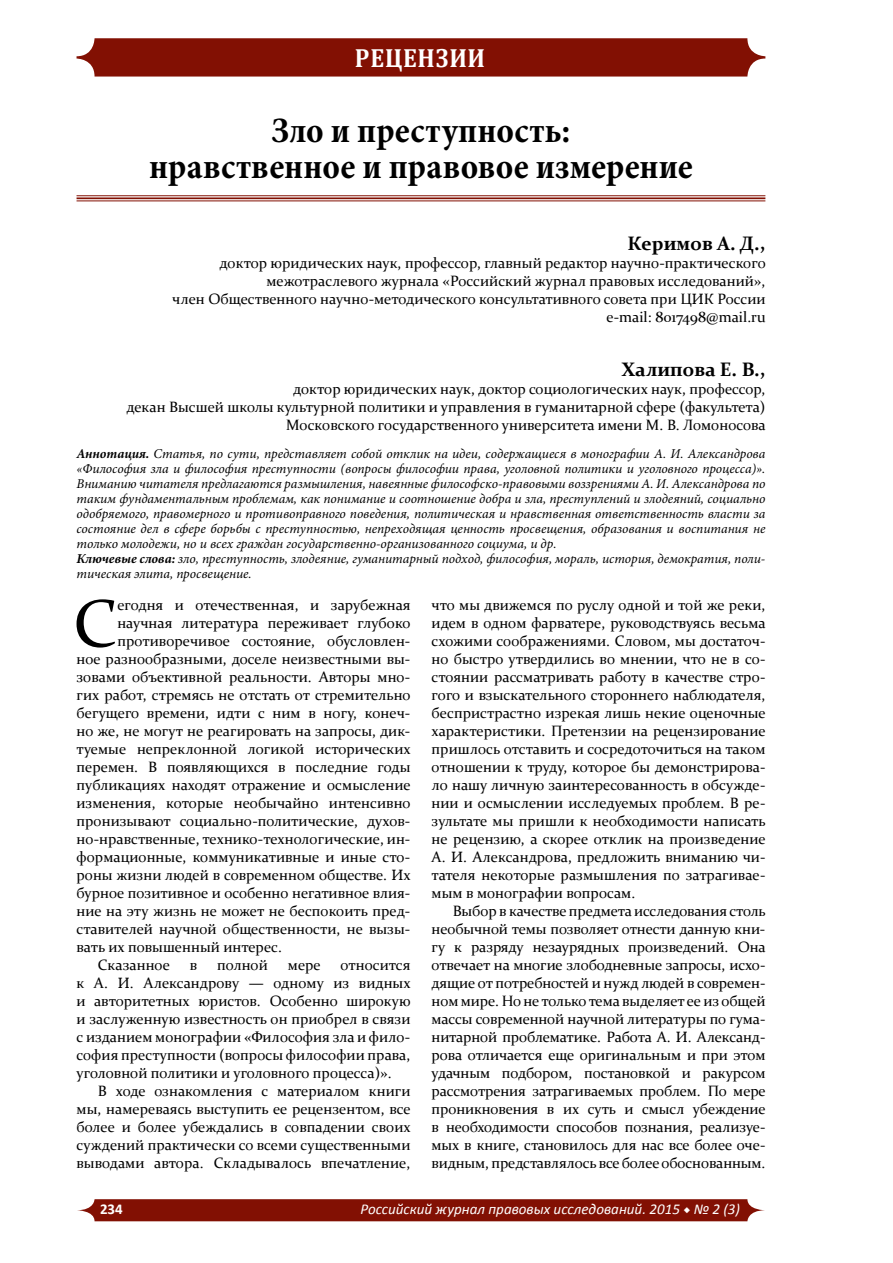
<style>
.page{position:relative;width:893px;height:1263px;background:#fff}
.page>*{position:absolute;margin:0;border:0;box-sizing:border-box;transform-origin:0 0}
.t1{font:67.65px "Constantia";color:#000}
.t2{font:700 condensed 36px/36px "Minion Pro";letter-spacing:.005em;color:#000;text-align:center}
.t3{font:700 26.4px "Cambria";letter-spacing:.03em;color:#fff;scale:.91 1}
.t4{font:700 19.5px "Constantia";color:#000}
.t5{font:15px/18px "Constantia";color:#000;text-align:justify}
.t6{font:italic 15px "Calibri";color:#fff}
.t7{font:700 15px "Calibri";color:#fff}
.t8{font:italic 13.5px/15px "Minion Pro";color:#000}
.s1{font-weight:700}
.s2{font-family:"Minion Pro"}
</style>
<div class="page">
<div style="left:77px;top:38px;width:688px;height:39px;background:#821003;border-radius:18px"></div>
<svg style="left:77px;top:1199px;width:688px;height:22px;background:#881b0f"></svg>
<hr style="left:77px;top:195px;width:688px;height:1px;background:#821003">
<hr style="left:77px;top:197px;width:688px;height:2px;background:#821003">
<hr style="left:77px;top:200px;width:688px;height:1px;background:#821003">
<h3 class="t3" style="left:355px;top:39px;width:145px">РЕЦЕНЗИИ</h3>
<h2 class="t2" style="left:149px;top:113px;width:545px">Зло и преступность:<br>нравственное и правовое измерение</h2>
<h3 class="t4" style="left:628px;top:230px;width:139px">Керимов А. Д.,</h3>
<p class="t5" style="left:172px;top:254px;width:595px;text-align:right">доктор юридических наук, профессор, главный редактор научно-практического межотраслевого журнала «Российский журнал правовых исследований»,<br>член Общественного научно-методического консультативного совета при ЦИК России e-mail: 8017498@mail.ru</p>
<h3 class="t4" style="left:622px;top:356px;width:145px">Халипова Е. В.,</h3>
<p class="t5" style="left:126px;top:380px;width:641px;text-align:right">доктор юридических наук, доктор социологических наук, профессор,<br>декан Высшей школы культурной политики и управления в гуманитарной сфере (факультета)<br>Московского государственного университета имени М. В. Ломоносова</p>
<p class="t8" style="left:77px;top:446px;width:690px"><span class="s1">Аннотация.</span> Статья, по сути, представляет собой отклик на идеи, содержащиеся в монографии А. И. Александрова «Философия зла и философия преступности (вопросы философии права, уголовной политики и уголовного процесса)».<br>Вниманию читателя предлагаются размышления, навеянные философско-правовыми воззрениями А. И. Александрова по таким фундаментальным проблемам, как понимание и соотношение добра и зла, преступлений и злодеяний, социально одобряемого, правомерного и противоправного поведения, политическая и нравственная ответственность власти за состояние дел в сфере борьбы с преступностью, непреходящая ценность просвещения, образования и воспитания не только молодежи, но и всех граждан государственно-организованного социума, и др.<br><span class="s1">Ключевые слова:</span> зло, преступность, злодеяние, гуманитарный подход, философия, мораль, история, демократия, поли&shy;тическая элита, просвещение.</p>
<h1 class="t1" style="left:73px;top:577px;width:46px">С</h1>
<p class="t5" style="left:117px;top:596px;width:295px">егодня и отечественная, и зарубежная</p>
<p class="t5" style="left:432px;top:596px;width:336px">что мы движемся по руслу одной и той же реки, идем в одном фарватере, руководствуясь весьма схожими соображениями. Словом, мы достаточ&shy;но быстро утвердились во мнении, что не в со&shy;стоянии рассматривать работу в качестве стро&shy;гого и взыскательного стороннего наблюдателя, беспристрастно изрекая лишь некие оценочные характеристики. Претензии на рецензирование пришлось отставить и сосредоточиться на таком отношении к труду, которое бы демонстрирова&shy;ло нашу личную заинтересованность в обсужде&shy;нии и осмыслении исследуемых проблем. В ре&shy;зультате мы пришли к необходимости написать не рецензию, а скорее отклик на произведение А. И. Александрова, предложить вниманию чи&shy;тателя некоторые размышления по затрагивае&shy;мым в монографии вопросам.</p>
<p class="t5" style="left:432px;top:902px;width:336px;text-indent:21px">Выбор в качестве предмета исследования столь необычной темы позволяет отнести данную кни&shy;гу к разряду незаурядных произведений. Она отвечает на многие злободневные запросы, исхо&shy;дящие от потребностей и нужд людей в современ&shy;ном мире. Но не только тема выделяет ее из общей массы современной научной литературы по гума&shy;нитарной проблематике. Работа А. И. Александ&shy;рова отличается еще оригинальным и при этом удачным подбором, постановкой и ракурсом рассмотрения затрагиваемых проблем. По мере проникновения в их суть и смысл убеждение в необходимости способов познания, реализуе&shy;мых в книге, становилось для нас все более оче&shy;видным, представлялось все более обоснованным.</p>
<p class="t5" style="left:117px;top:614px;width:295px">научная литература переживает глубоко</p>
<p class="t5" style="left:117px;top:632px;width:294px">противоречивое состояние, обусловлен-</p>
<p class="t5" style="left:77px;top:650px;width:335px">ное разнообразными, доселе неизвестными вы-</p>
<p class="t5" style="left:77px;top:668px;width:335px">зовами объективной реальности. Авторы мно-</p>
<p class="t5" style="left:77px;top:686px;width:336px">гих работ, стремясь не отстать от стремительно</p>
<p class="t5" style="left:77px;top:704px;width:335px">бегущего времени, идти с ним в ногу, конеч-</p>
<p class="t5" style="left:77px;top:722px;width:335px">но же, не могут не реагировать на запросы, дик-</p>
<p class="t5" style="left:77px;top:740px;width:336px">туемые непреклонной логикой исторических</p>
<p class="t5" style="left:77px;top:758px;width:335px">перемен. В появляющихся в последние годы</p>
<p class="t5" style="left:77px;top:776px;width:336px">публикациях находят отражение и осмысление</p>
<p class="t5" style="left:77px;top:794px;width:336px">изменения, которые необычайно интенсивно</p>
<p class="t5" style="left:77px;top:812px;width:335px">пронизывают социально-политические, духов-</p>
<p class="t5" style="left:77px;top:830px;width:335px">но-нравственные, технико-технологические, ин-</p>
<p class="t5" style="left:77px;top:848px;width:335px">формационные, коммуникативные и иные сто-</p>
<p class="t5" style="left:77px;top:866px;width:336px">роны жизни людей в современном обществе. Их</p>
<p class="t5" style="left:77px;top:884px;width:335px">бурное позитивное и особенно негативное влия-</p>
<p class="t5" style="left:77px;top:902px;width:335px">ние на эту жизнь не может не беспокоить пред-</p>
<p class="t5" style="left:77px;top:920px;width:335px">ставителей научной общественности, не вызы-</p>
<p class="t5" style="left:77px;top:938px;width:207px">вать их повышенный интерес.</p>
<p class="t5" style="left:98px;top:956px;width:74px">Сказанное</p>
<p class="t5" style="left:190px;top:956px;width:9px">в</p>
<p class="t5" style="left:217px;top:956px;width:52px">полной</p>
<p class="t5" style="left:288px;top:956px;width:34px">мере</p>
<p class="t5" style="left:77px;top:956px;width:336px;text-indent:264px">относится к А. И. Александрову — одному из видных и авторитетных юристов. Особенно широкую и заслуженную известность он приобрел в связи с изданием монографии «Философия зла и фило&shy;софия преступности (вопросы философии права, уголовной политики и уголовного процесса)».</p>
<p class="t5" style="left:77px;top:1082px;width:336px;text-indent:21px">В ходе ознакомления с материалом книги мы, намереваясь выступить ее рецензентом, все более и более убеждались в совпадении своих суждений практически со всеми существенными выводами автора. Складывалось впечатление,</p>
<p class="t7" style="left:100px;top:1200px;width:24px">234</p>
<p class="t6" style="left:361px;top:1199px;width:381px">Российский журнал правовых исследований. 2015 <span class="s2">◆</span> № 2 (3)</p>
</div>
